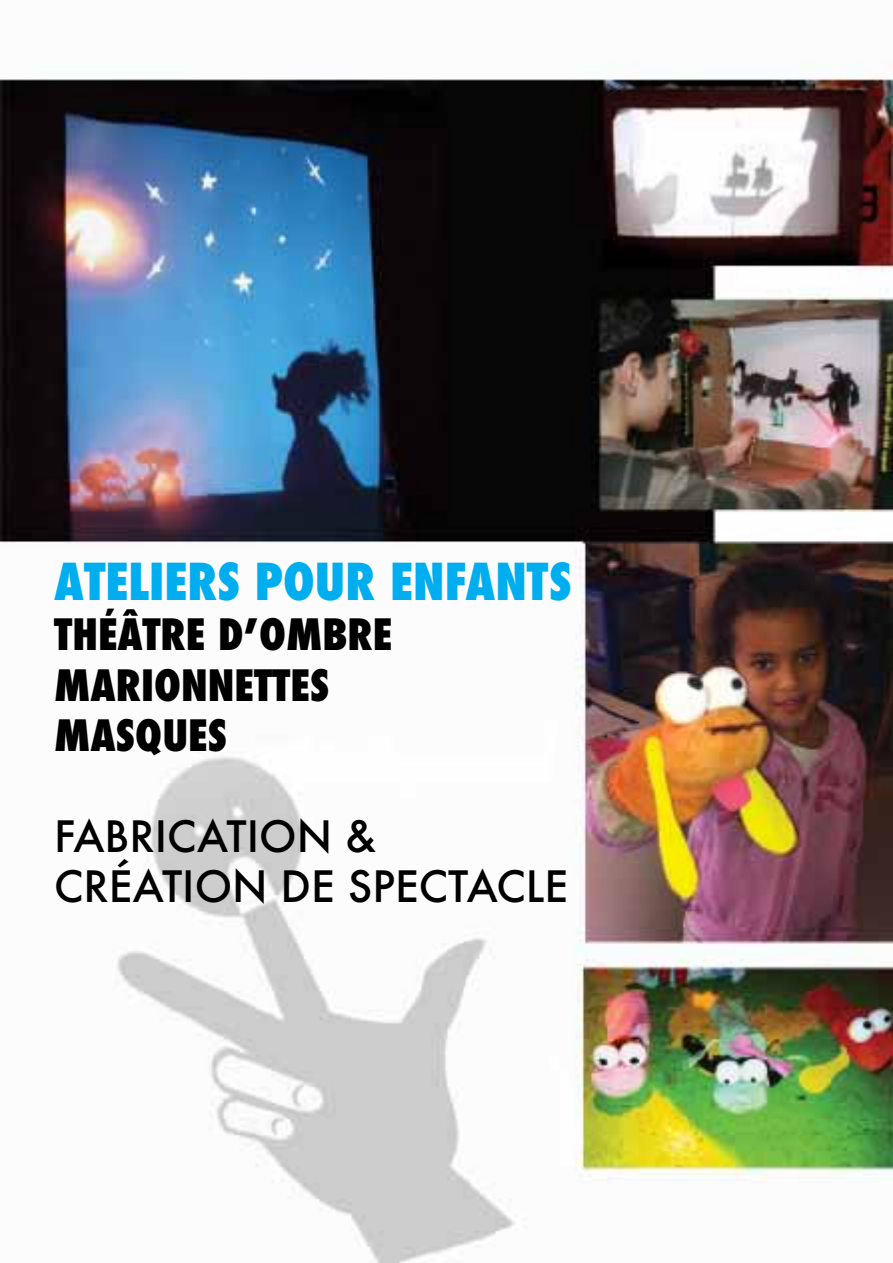
<style>
.page{position:relative;width:893px;height:1263px;background:#fff}
.page>*{position:absolute;margin:0;border:0;box-sizing:border-box;transform-origin:0 0}
.t1{font:800 condensed 49.5px "Futura";color:#00aeef}
.t2{font:800 condensed 42px/50.4px "Futura";color:#000}
.t3{font:500 42px/50.4px "Futura";color:#000}
</style>
<div class="page">
<img style="left:0;top:65px;width:893px;height:1198px">
<p class="t1" style="left:54px;top:548px;width:519px">ATELIERS POUR ENFANTS</p>
<p class="t2" style="left:54px;top:610px;width:340px">THÉÂTRE D’OMBRE<br>MARIONNETTES<br>MASQUES</p>
<p class="t3" style="left:54px;top:811px;width:515px">FABRICATION &amp;<br>CRÉATION DE SPECTACLE</p>
</div>
